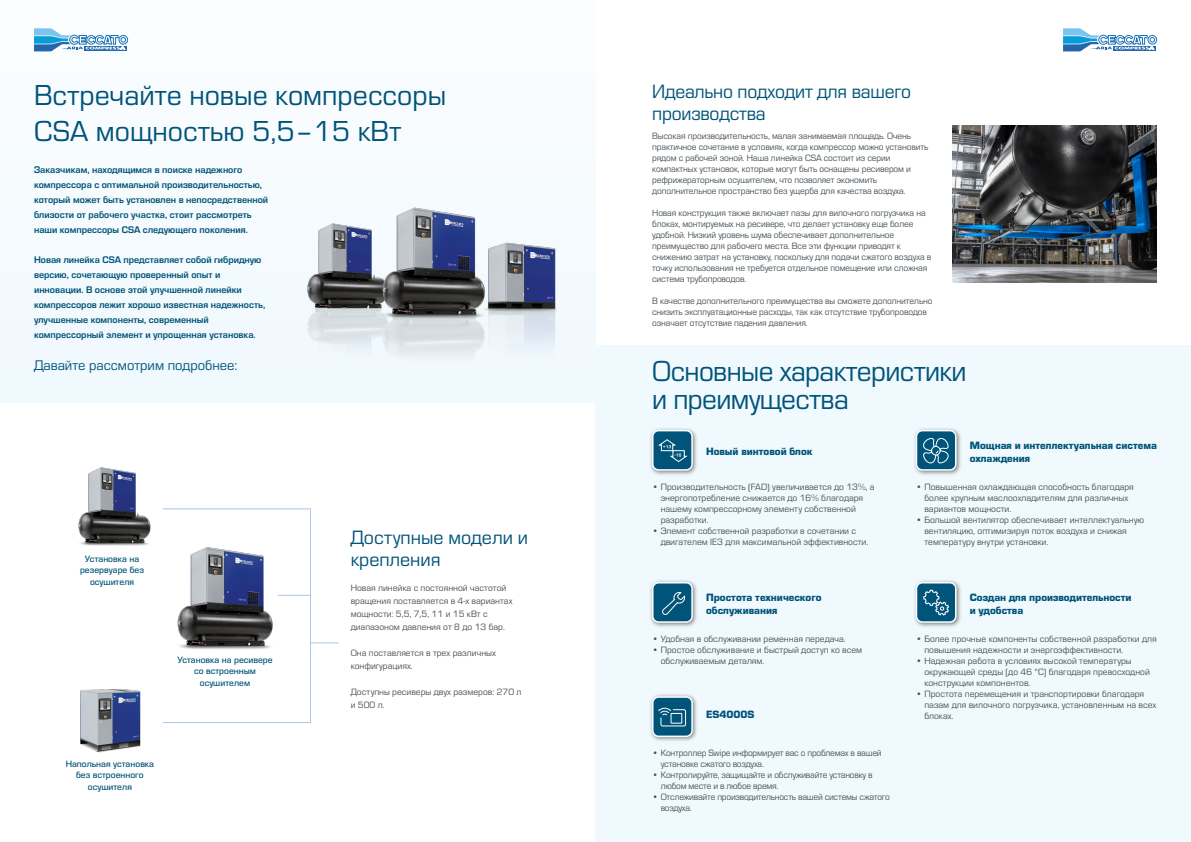
<style>
.page{position:relative;width:1191px;height:842px;background:#fff}
.page>*{position:absolute;margin:0;border:0;box-sizing:border-box;transform-origin:0 0}
.t1{font:30px/36px "Eurostile";color:#005479}
.t2{font:30px/28px "Eurostile";letter-spacing:-.02em;color:#005479}
.t3{font:20px/22px "Eurostile";letter-spacing:-.01em;color:#005479}
.t4{font:14.5px "Eurostile";color:#005479}
.t5{font:900 11px/13px "Eurostile";color:#005479}
.t6{font:700 10px/15px "Eurostile";color:#005479}
.t7{font:9.5px/11px "Eurostile";color:#485156}
.t8{font:9.5px/11px "Eurostile";letter-spacing:-.02em;color:#485156}
.t9{font:500 9.5px/11.4px "Eurostile";color:#005479;text-align:center}
</style>
<div class="page">
<div style="left:0;top:0;width:595px;height:403px;background:#f7fbfe"></div>
<div style="left:595px;top:346px;width:596px;height:496px;background:#f0f9fe"></div>
<svg style="left:34px;top:28px;width:94px;height:23px"></svg>
<svg style="left:1063px;top:28px;width:94px;height:23px"></svg>
<img style="left:952px;top:125px;width:205px;height:158px">
<img style="left:650px;top:428px;width:47px;height:47px">
<img style="left:914px;top:428px;width:47px;height:47px">
<img style="left:650px;top:580px;width:47px;height:47px">
<img style="left:650px;top:694px;width:47px;height:47px">
<img style="left:914px;top:580px;width:47px;height:47px">
<img style="left:307px;top:207px;width:250px;height:152px">
<svg style="left:163px;top:508px;width:176px;height:215px"></svg>
<img style="left:80px;top:689px;width:61px;height:64px">
<img style="left:170px;top:540px;width:109px;height:115px">
<img style="left:78px;top:467px;width:73px;height:79px">
<svg style="left:915px;top:430px;width:41px;height:41px;background:#3f7d99"></svg>
<svg style="left:652px;top:430px;width:41px;height:41px;background:#377895"></svg>
<svg style="left:652px;top:696px;width:41px;height:41px;background:#3b7b97"></svg>
<svg style="left:915px;top:582px;width:41px;height:41px;background:#3a7a97"></svg>
<svg style="left:652px;top:582px;width:41px;height:41px;background:#337593"></svg>
<h1 class="t1" style="left:34px;top:76px;width:413px">Встречайте новые компрессоры<br>CSA мощностью 5,5–15 кВт</h1>
<p class="t6" style="left:34px;top:161px;width:236px">Заказчикам, находящимся в поиске надежного компрессора с оптимальной производительностью, который может быть установлен в непосредственной близости от рабочего участка, стоит рассмотреть наши компрессоры CSA следующего поколения.</p>
<p class="t6" style="left:34px;top:251px;width:233px">Новая линейка CSA представляет собой гибридную версию, сочетающую проверенный опыт и инновации. В основе этой улучшенной линейки компрессоров лежит хорошо известная надежность, улучшенные компоненты, современный компрессорный элемент и упрощенная установка.</p>
<h3 class="t4" style="left:34px;top:356px;width:205px">Давайте рассмотрим подробнее:</h3>
<p class="t9" style="left:80px;top:553px;width:66px">Установка на резервуаре без осушителя</p>
<p class="t9" style="left:177px;top:653px;width:97px">Установка на ресивере со встроенным осушителем</p>
<p class="t9" style="left:66px;top:757px;width:90px">Напольная установка без встроенного осушителя</p>
<h2 class="t3" style="left:351px;top:525px;width:179px">Доступные модели и крепления</h2>
<p class="t7" style="left:351px;top:581px;width:163px;line-height:13px">Новая линейка с постоянной частотой вращения поставляется в 4-х вариантах мощности: 5,5, 7,5, 11 и 15 кВт с диапазоном давления от 8 до 13 бар.</p>
<p class="t7" style="left:351px;top:646px;width:147px;line-height:13px">Она поставляется в трех различных конфигурациях.</p>
<p class="t7" style="left:351px;top:685px;width:172px;line-height:13px">Доступны ресиверы двух размеров: 270 л и 500 л.</p>
<h2 class="t3" style="left:652px;top:80px;width:260px">Идеально подходит для вашего производства</h2>
<p class="t7" style="left:652px;top:130px;width:277px">Высокая производительность, малая занимаемая площадь. Очень практичное сочетание в условиях, когда компрессор можно установить рядом с рабочей зоной. Наша линейка CSA состоит из серии компактных установок, которые могут быть оснащены ресивером и рефрижераторным осушителем, что позволяет экономить дополнительное пространство без ущерба для качества воздуха.</p>
<p class="t7" style="left:652px;top:207px;width:280px">Новая конструкция также включает пазы для вилочного погрузчика на блоках, монтируемых на ресивере, что делает установку еще более удобной. Низкий уровень шума обеспечивает дополнительное преимущество для рабочего места. Все эти функции приводят к снижению затрат на установку, поскольку для подачи сжатого воздуха в точку использования не требуется отдельное помещение или сложная система трубопроводов.</p>
<p class="t7" style="left:652px;top:295px;width:282px">В качестве дополнительного преимущества вы сможете дополнительно снизить эксплуатационные расходы, так как отсутствие трубопроводов означает отсутствие падения давления.</p>
<h1 class="t2" style="left:652px;top:355px;width:316px">Основные характеристики и преимущества</h1>
<p class="t5" style="left:706px;top:444px;width:108px">Новый винтовой блок</p>
<p class="t7" style="left:660px;top:481px;width:215px;text-indent:-9px">• Производительность (FAD) увеличивается до 13%, а энергопотребление снижается до 16% благодаря нашему компрессорному элементу собственной разработки.</p>
<p class="t7" style="left:660px;top:525px;width:209px;text-indent:-9px">• Элемент собственной разработки в сочетании с двигателем IE3 для максимальной эффективности.</p>
<p class="t5" style="left:969px;top:438px;width:189px">Мощная и интеллектуальная система охлаждения</p>
<p class="t7" style="left:924px;top:481px;width:211px;text-indent:-9px">• Повышенная охлаждающая способность благодаря более крупным маслоохладителям для различных вариантов мощности.</p>
<p class="t7" style="left:924px;top:514px;width:221px;text-indent:-9px">• Большой вентилятор обеспечивает интеллектуальную вентиляцию, оптимизируя поток воздуха и снижая температуру внутри установки.</p>
<p class="t5" style="left:706px;top:590px;width:117px">Простота технического обслуживания</p>
<p class="t7" style="left:652px;top:633px;width:195px">• Удобная в обслуживании ременная передача.</p>
<p class="t7" style="left:660px;top:644px;width:203px;text-indent:-9px">• Простое обслуживание и быстрый доступ ко всем обслуживаемым деталям.</p>
<p class="t5" style="left:706px;top:707px;width:50px">ES4000S</p>
<p class="t8" style="left:660px;top:747px;width:222px;text-indent:-8px">• Контроллер Swipe информирует вас о проблемах в вашей установке сжатого воздуха.</p>
<p class="t8" style="left:660px;top:769px;width:213px;text-indent:-8px">• Контролируйте, защищайте и обслуживайте установку в любом месте и в любое время.</p>
<p class="t8" style="left:660px;top:791px;width:231px;text-indent:-8px">• Отслеживайте производительность вашей системы сжатого воздуха.</p>
<p class="t5" style="left:969px;top:590px;width:163px">Создан для производительности и удобства</p>
<p class="t7" style="left:924px;top:633px;width:234px;text-indent:-9px">• Более прочные компоненты собственной разработки для повышения надежности и энергоэффективности.</p>
<p class="t7" style="left:924px;top:655px;width:227px;text-indent:-9px">• Надежная работа в условиях высокой температуры окружающей среды (до 46 °C) благодаря превосходной конструкции компонентов.</p>
<p class="t7" style="left:924px;top:688px;width:233px;text-indent:-9px">• Простота перемещения и транспортировки благодаря пазам для вилочного погрузчика, установленным на всех блоках.</p>
</div>
